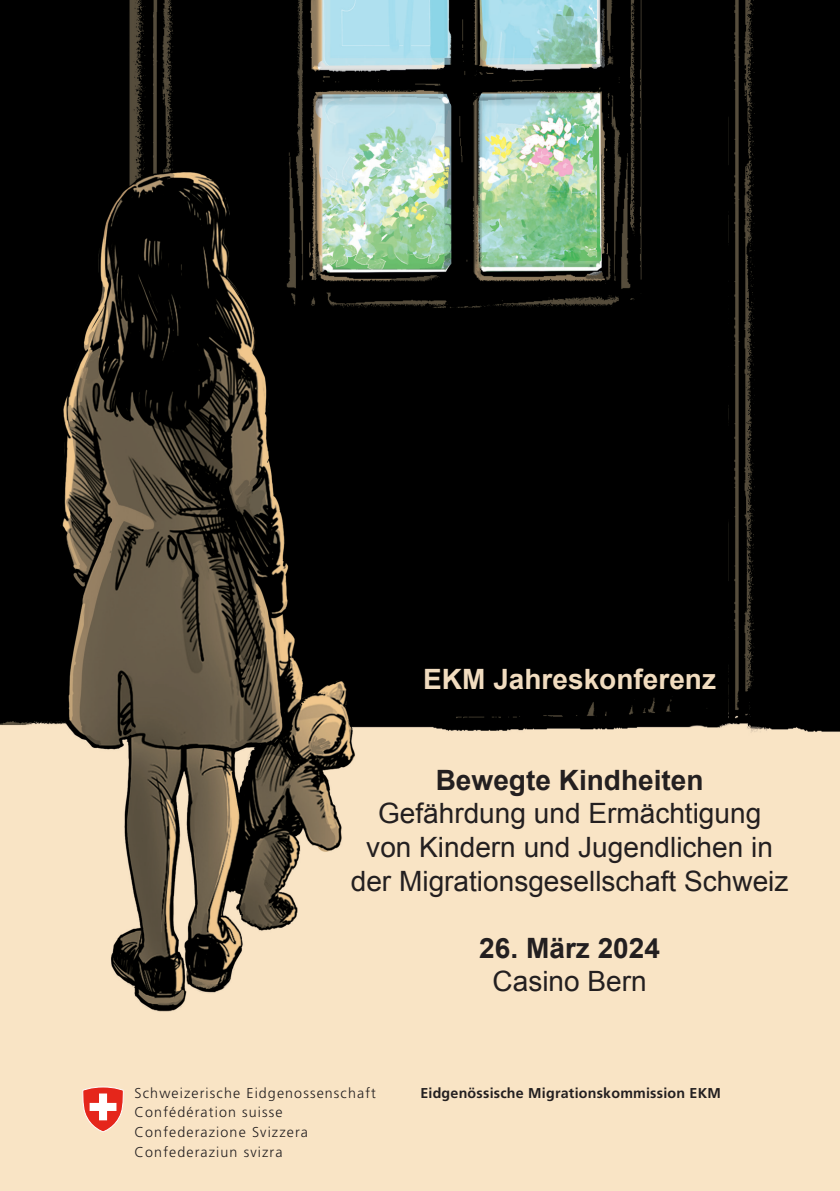
<style>
.page{position:relative;width:840px;height:1191px;background:#fff}
.page>*{position:absolute;margin:0;border:0;box-sizing:border-box;transform-origin:0 0}
.t1{font:28px/33.6px "Arial";color:#231f20;text-align:center}
.t2{font:700 28px "Arial";color:#231f20}
.t3{font:700 28px "Arial";color:#f1dcbf}
.t4{font:300 14.2px/19.6px "Frutiger";letter-spacing:.08em;color:#231f20}
.t5{font:700 14.2px "Frutiger";letter-spacing:.015em;color:#231f20}
</style>
<div class="page">
<img style="left:0;top:0;width:839px;height:1191px">
<svg style="left:82px;top:1087px;width:43px;height:45px"></svg>
<p class="t3" style="left:423px;top:660px;width:294px">EKM Jahreskonferenz</p>
<p class="t2" style="left:435px;top:761px;width:269px">Bewegte Kindheiten</p>
<p class="t1" style="left:350px;top:797px;width:439px">Gefährdung und Ermächtigung<br>von Kindern und Jugendlichen in der Migrationsgesellschaft Schweiz</p>
<p class="t2" style="left:479px;top:929px;width:182px">26. März 2024</p>
<p class="t1" style="left:492px;top:965px;width:156px">Casino Bern</p>
<p class="t4" style="left:134px;top:1083px;width:243px">Schweizerische Eidgenossenschaft<br>Confédération suisse<br>Confederazione Svizzera<br>Confederaziun svizra</p>
<p class="t5" style="left:420px;top:1084px;width:302px">Eidgenössische Migrationskommission EKM</p>
</div>
